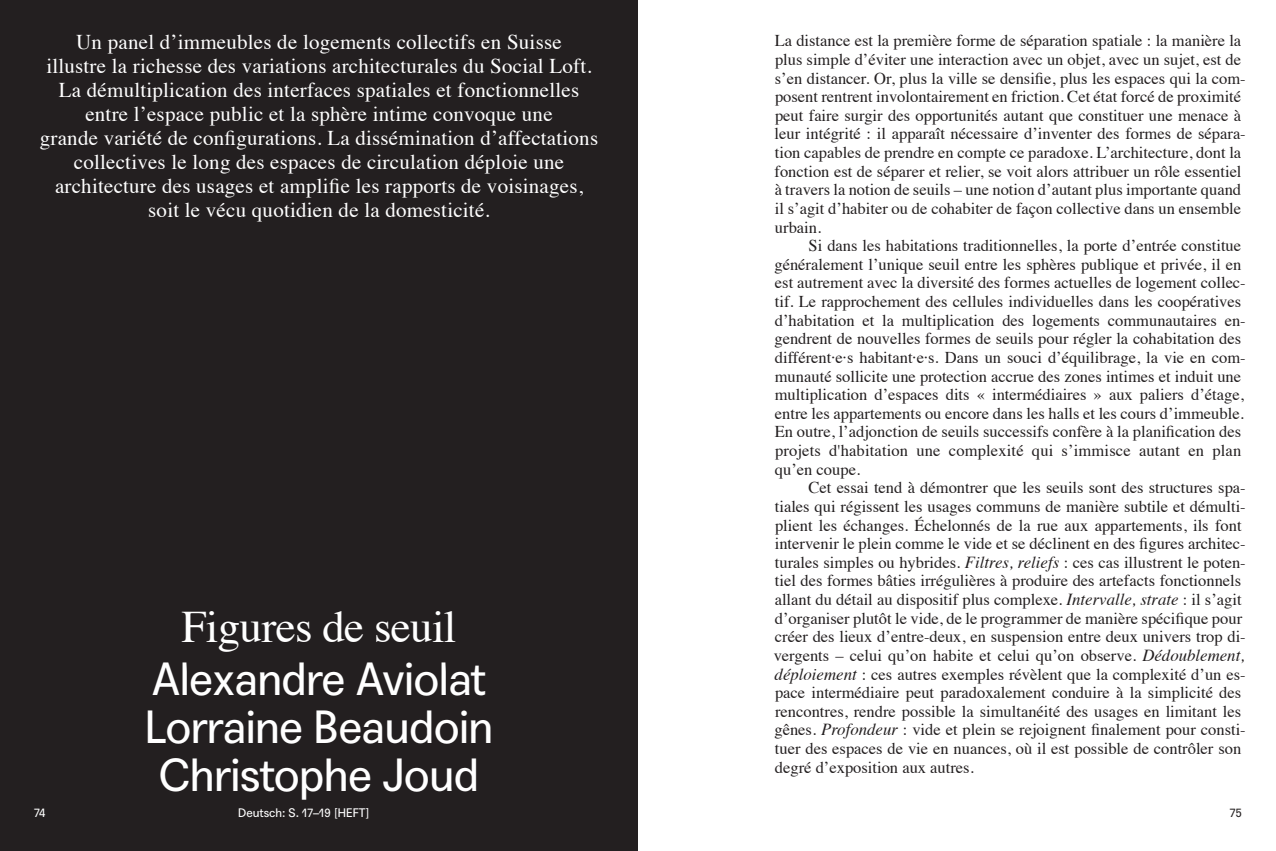
<style>
.page{position:relative;width:1276px;height:851px;background:#fff}
.page>*{position:absolute;margin:0;border:0;box-sizing:border-box;transform-origin:0 0}
.t1{font:45px/48px "Agipo";letter-spacing:-.015em;color:#fff;text-align:center}
.t2{font:45px "Times";letter-spacing:-.015em;color:#fff}
.t3{font:21px/24px "Times";letter-spacing:.01em;color:#fff;text-align:center}
.t4{font:16.5px/18.6px "Times";color:#231f20}
.t5{font:12px "Agipo";color:#fff}
.t6{font:12px "Agipo";color:#231f20}
.s1{font-style:italic;font-size:16.8px}
</style>
<div class="page">
<div style="left:0;top:0;width:638px;height:850px;background:#231f20"></div>
<p class="t3" style="left:40px;top:28px;width:560px">Un panel d’immeubles de logements collectifs en Suisse<br>illustre la richesse des variations architecturales du Social Loft.<br>La démultiplication des interfaces spatiales et fonctionnelles entre l’espace public et la sphère intime convoque une<br>grande variété de configurations. La dissémination d’affectations collectives le long des espaces de circulation déploie une architecture des usages et amplifie les rapports de voisinages, soit le vécu quotidien de la domesticité.</p>
<p class="t4" style="left:774px;top:30px;width:473px">La distance est la première forme de séparation spatiale : la manière la plus simple d’éviter une interaction avec un objet, avec un sujet, est de s’en distancer. Or, plus la ville se densifie, plus les espaces qui la com&shy;posent rentrent involontairement en friction. Cet état forcé de proximité peut faire surgir des opportunités autant que constituer une menace à leur intégrité : il apparaît nécessaire d’inventer des formes de sépara&shy;tion capables de prendre en compte ce paradoxe. L’architecture, dont la fonction est de séparer et relier, se voit alors attribuer un rôle essentiel à travers la notion de seuils – une notion d’autant plus importante quand il s’agit d’habiter ou de cohabiter de façon collective dans un ensemble urbain.</p>
<p class="t4" style="left:774px;top:235px;width:473px;text-indent:34px">Si dans les habitations traditionnelles, la porte d’entrée constitue généralement l’unique seuil entre les sphères publique et privée, il en est autrement avec la diversité des formes actuelles de logement collec&shy;tif. Le rapprochement des cellules individuelles dans les coopératives d’habitation et la multiplication des logements communautaires en&shy;gendrent de nouvelles formes de seuils pour régler la cohabitation des différent·e·s habitant·e·s. Dans un souci d’équilibrage, la vie en com&shy;munauté sollicite une protection accrue des zones intimes et induit une multiplication d’espaces dits « intermédiaires » aux paliers d’étage, entre les appartements ou encore dans les halls et les cours d’immeuble.<br>En outre, l’adjonction de seuils successifs confère à la planification des projets d'habitation une complexité qui s’immisce autant en plan qu’en coupe.</p>
<p class="t4" style="left:773px;top:477px;width:473px;text-indent:35px">Cet essai tend à démontrer que les seuils sont des structures spa&shy;tiales qui régissent les usages communs de manière subtile et démulti&shy;plient les échanges. Échelonnés de la rue aux appartements, ils font intervenir le plein comme le vide et se déclinent en des figures architec&shy;turales simples ou hybrides. <span class="s1">Filtres, reliefs</span> : ces cas illustrent le poten&shy;tiel des formes bâties irrégulières à produire des artefacts fonctionnels allant du détail au dispositif plus complexe. <span class="s1">Intervalle, strate</span> : il s’agit d’organiser plutôt le vide, de le programmer de manière spécifique pour créer des lieux d’entre-deux, en suspension entre deux univers trop di&shy;vergents – celui qu’on habite et celui qu’on observe. <span class="s1">Dédoublement, déploiement</span> : ces autres exemples révèlent que la complexité d’un es&shy;pace intermédiaire peut paradoxalement conduire à la simplicité des rencontres, rendre possible la simultanéité des usages en limitant les gênes. <span class="s1">Profondeur</span> : vide et plein se rejoignent finalement pour consti&shy;tuer des espaces de vie en nuances, où il est possible de contrôler son degré d’exposition aux autres.</p>
<p class="t5" style="left:238px;top:803px;width:133px">Deutsch: S. 17–19 [HEFT]</p>
<h1 class="t2" style="left:181px;top:585px;width:276px">Figures de seuil</h1>
<h1 class="t1" style="left:145px;top:651px;width:350px">Alexandre Aviolat<br>Lorraine Beaudoin<br>Christophe Joud</h1>
<p class="t5" style="left:34px;top:803px;width:13px">74</p>
<p class="t6" style="left:1229px;top:803px;width:14px">75</p>
</div>
